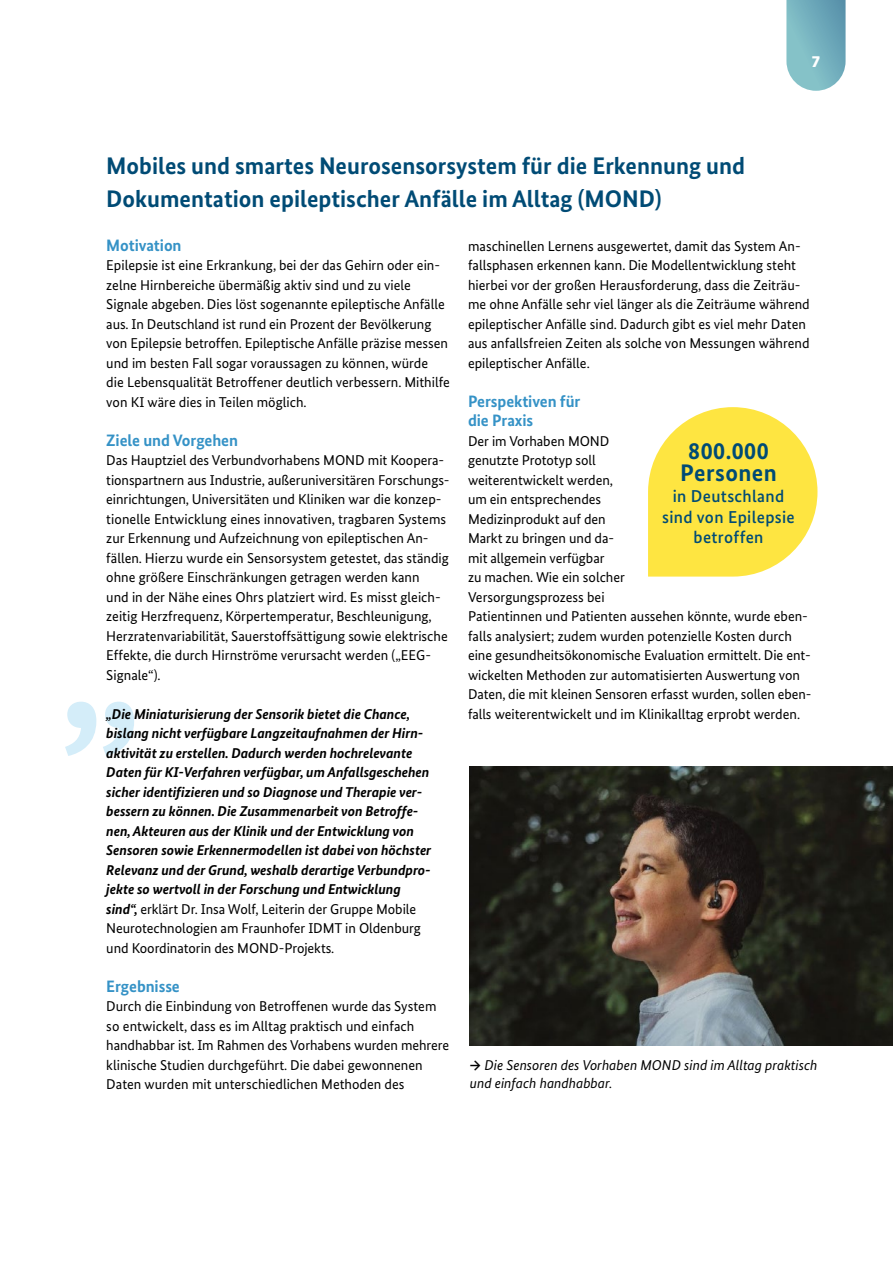
<style>
.page{position:relative;width:893px;height:1263px;background:#fff}
.page>*{position:absolute;margin:0;border:0;box-sizing:border-box;transform-origin:0 0}
.H2_16pt{font:700 24px/33px "Bundes Sans";color:#004b75}
.Sprechblase{font:700 24px/22.5px "Bundes Sans";letter-spacing:.02em;color:#004b75;text-align:center}
.Sprechblase-2{font:500 17.25px/20.7px "Bundes Sans";letter-spacing:.02em;color:#004b75;text-align:center}
.t1{font:700 16.5px/19.5px "Bundes Sans";letter-spacing:-.005em;color:#3592c6}
.t2{font:900 16.5px "Bundes Sans";color:#fff}
.P_Fließtext{font:14.25px/19.5px "Bundes Sans";color:#000}
.P_Fließtext-2{font:italic 700 14.25px/19.5px "Bundes Sans";letter-spacing:-.005em;color:#000}
.P_-_Bildunterschrift{font:italic 14.25px/18px "Bundes Sans";color:#000}
.s1{font-weight:400;font-style:normal}
.s2{font-weight:700;font-style:normal}
</style>
<div class="page">
<svg style="left:786px;top:0;width:60px;height:91px;background:#81b8c4"></svg>
<svg style="left:65px;top:702px;width:69px;height:54px"></svg>
<svg style="left:648px;top:407px;width:169px;height:170px"></svg>
<img style="left:470px;top:767px;width:423px;height:278px">
<p class="t2" style="left:812px;top:51px;width:10px">7</p>
<h2 class="H2_16pt" style="left:106px;top:149px;width:640px">Mobiles und smartes Neurosensorsystem für die Erkennung und<br>Dokumentation epileptischer Anfälle im Alltag (MOND)</h2>
<h3 class="t1" style="left:106px;top:235px;width:77px">Motivation</h3>
<p class="P_Fließtext" style="left:106px;top:255px;width:345px">Epilepsie ist eine Erkrankung, bei der das Gehirn oder ein&shy;zelne Hirnbereiche übermäßig aktiv sind und zu viele Signale abgeben. Dies löst sogenannte epileptische Anfälle aus. In Deutschland ist rund ein Prozent der Bevölkerung von Epilepsie betroffen. Epileptische Anfälle präzise messen und im besten Fall sogar voraussagen zu können, würde<br>die Lebensqualität Betroffener deutlich verbes sern. Mithilfe von KI wäre dies in Teilen möglich.</p>
<h3 class="t1" style="left:106px;top:430px;width:133px">Ziele und Vorgehen</h3>
<p class="P_Fließtext" style="left:106px;top:450px;width:344px">Das Hauptziel des Verbundvorhabens MOND mit Koopera&shy;tionspartnern aus Industrie, außeruniversitären Forschungs&shy;einrichtungen, Universitäten und Kliniken war die konzep&shy;tionelle Entwicklung eines innovativen, tragbaren Systems zur Erkennung und Aufzeichnung von epileptischen An&shy;fällen. Hierzu wurde ein Sensorsystem getestet, das ständig ohne größere Einschränkungen getragen werden kann<br>und in der Nähe eines Ohrs platziert wird. Es misst gleich&shy;zeitig Herzfrequenz, Körpertemperatur, Beschleunigung, Herz ratenvariabilität, Sauerstoffsättigung sowie elektrische Effekte, die durch Hirnströme verursacht werden („EEG-Signale“).</p>
<p class="P_Fließtext-2" style="left:106px;top:704px;width:326px">„Die Miniaturisierung der Sensorik bietet die Chance, bislang nicht verfügbare Langzeitaufnahmen der Hirn&shy;aktivität zu erstellen. Dadurch werden hochrelevante Daten für KI-Verfahren verfügbar, um Anfallsgeschehen sicher identifizieren und so Diagnose und Therapie ver&shy;bessern zu können. Die Zusammenarbeit von Betroffe&shy;nen, Akteuren aus der Klinik und der Entwicklung von Sensoren sowie Erkenner modellen ist dabei von höchster Relevanz und der Grund, weshalb der artige Verbundpro&shy;jekte so wertvoll in der Forschung und Entwicklung sind“, <span class="s1">erklärt Dr. Insa Wolf, Leiterin der Gruppe Mobile Neurotechnologien am Fraunhofer IDMT in Oldenburg und Koordinatorin des MOND-Projekts.</span></p>
<h3 class="t1" style="left:106px;top:976px;width:75px">Ergebnisse</h3>
<p class="P_Fließtext" style="left:106px;top:996px;width:344px">Durch die Einbindung von Betroffenen wurde das System so entwickelt, dass es im Alltag praktisch und einfach handhabbar ist. Im Rahmen des Vorhabens wurden mehrere klinische Studien durchgeführt. Die dabei gewonnenen Daten wurden mit unterschiedlichen Methoden des</p>
<p class="P_Fließtext" style="left:468px;top:236px;width:343px">maschinellen Lernens ausgewertet, damit das System An&shy;fallsphasen erkennen kann. Die Modellentwicklung steht hierbei vor der großen Herausforderung, dass die Zeiträu&shy;me ohne Anfälle sehr viel länger als die Zeiträume während epileptischer Anfälle sind. Dadurch gibt es viel mehr Daten aus anfallsfreien Zeiten als solche von Messungen während epileptischer Anfälle.</p>
<h3 class="t1" style="left:468px;top:391px;width:114px">Perspektiven für die Praxis</h3>
<p class="P_Fließtext" style="left:468px;top:431px;width:345px">Der im Vorhaben MOND<br>genutzte Prototyp soll<br>weiter entwickelt werden,<br>um ein entsprechendes<br>Medizinprodukt auf den<br>Markt zu bringen und da-<br>mit allgemein verfügbar<br>zu machen. Wie ein solcher<br>Versorgungsprozess bei<br>Patientinnen und Patienten aussehen könnte, wurde eben&shy;falls analysiert; zudem wurden potenzielle Kosten durch eine gesundheitsökonomische Evaluation ermittelt. Die ent&shy;wickelten Methoden zur automatisierten Auswertung von Daten, die mit kleinen Sensoren erfasst wurden, sollen eben&shy;falls weiterentwickelt und im Klinikalltag erprobt werden.</p>
<p class="Sprechblase" style="left:680px;top:439px;width:98px">800.000<br>Personen</p>
<p class="Sprechblase-2" style="left:662px;top:486px;width:134px">in Deutschland sind von Epilepsie betroffen</p>
<p class="P_-_Bildunterschrift" style="left:470px;top:1056px;width:349px"><span class="s2">→</span> Die Sensoren des Vorhaben MOND sind im Alltag praktisch und einfach handhabbar.</p>
</div>
